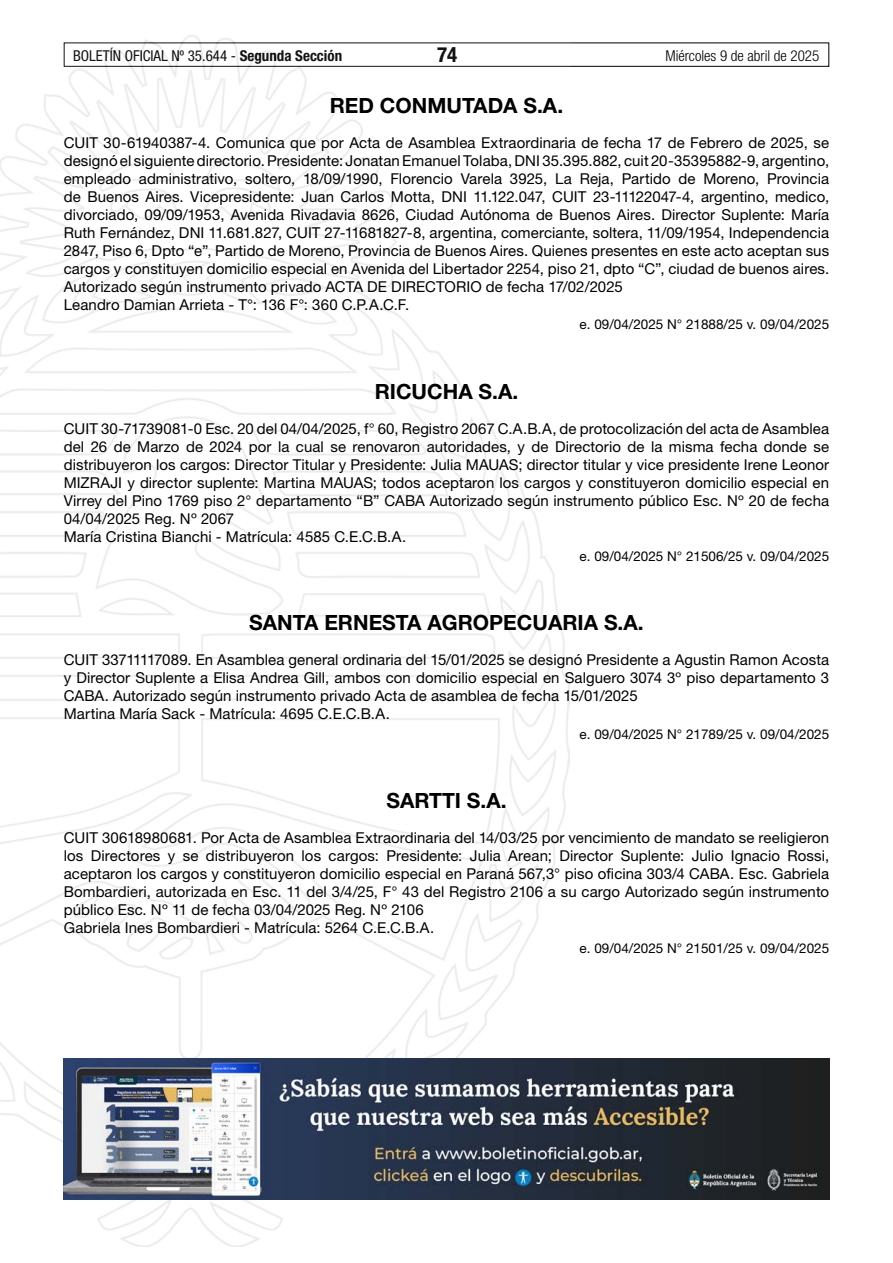
<style>
.page{position:relative;width:893px;height:1263px;background:#fff}
.page>*{position:absolute;margin:0;border:0;box-sizing:border-box;transform-origin:0 0}
.t1{font:700 21px "Helvetica Neue LT Std";color:#000}
.t2{font:700 condensed 21px "Helvetica Neue LT Std";color:#000}
.t3{font:15px/18px "Helvetica Neue LT Std";letter-spacing:.005em;color:#000}
.t4{font:condensed 15px "Helvetica Neue LT Std";color:#000}
.t5{font:300 condensed 15px "Helvetica Neue LT Std";color:#000}
.t6{font:13.5px "Helvetica Neue LT Std";color:#000}
.s1{font-weight:700}
</style>
<div class="page">
<div style="left:64px;top:43px;width:765px;height:24px;border:1px solid #000"></div>
<img style="left:0;top:35px;width:569px;height:1211px">
<img style="left:64px;top:1059px;width:765px;height:140px">
<p class="t4" style="left:73px;top:47px;width:271px">BOLETÍN OFICIAL Nº 35.644 - <span class="s1">Segunda Sección</span></p>
<h1 class="t2" style="left:437px;top:42px;width:22px">74</h1>
<p class="t5" style="left:665px;top:47px;width:155px">Miércoles 9 de abril de 2025</p>
<h1 class="t1" style="left:330px;top:92px;width:235px">RED CONMUTADA S.A.</h1>
<p class="t3" style="left:64px;top:133px;width:767px">CUIT 30-61940387-4. Comunica que por Acta de Asamblea Extraordinaria de fecha 17 de Febrero de 2025, se designó el siguiente directorio. Presidente: Jonatan Emanuel Tolaba, DNI 35.395.882, cuit 20-35395882-9, argentino, empleado administrativo, soltero, 18/09/1990, Florencio Varela 3925, La Reja, Partido de Moreno, Provincia de Buenos Aires. Vicepresidente: Juan Carlos Motta, DNI 11.122.047, CUIT 23-11122047-4, argentino, medico, divorciado, 09/09/1953, Avenida Rivadavia 8626, Ciudad Autónoma de Buenos Aires. Director Suplente: María Ruth Fernández, DNI 11.681.827, CUIT 27-11681827-8, argentina, comerciante, soltera, 11/09/1954, Independencia 2847, Piso 6, Dpto “e”, Partido de Moreno, Provincia de Buenos Aires. Quienes presentes en este acto aceptan sus cargos y constituyen domicilio especial en Avenida del Libertador 2254, piso 21, dpto “C”, ciudad de buenos aires.<br>Autorizado según instrumento privado ACTA DE DIRECTORIO de fecha 17/02/2025<br>Leandro Damian Arrieta - T°: 136 F°: 360 C.P.A.C.F.</p>
<p class="t6" style="left:580px;top:316px;width:251px">e. 09/04/2025 N° 21888/25 v. 09/04/2025</p>
<h1 class="t1" style="left:375px;top:378px;width:145px">RICUCHA S.A.</h1>
<p class="t3" style="left:64px;top:419px;width:767px">CUIT 30-71739081-0 Esc. 20 del 04/04/2025, f° 60, Registro 2067 C.A.B.A, de protocolización del acta de Asamblea del 26 de Marzo de 2024 por la cual se renovaron autoridades, y de Directorio de la misma fecha donde se distribuyeron los cargos: Director Titular y Presidente: Julia MAUAS; director titular y vice presidente Irene Leonor MIZRAJI y director suplente: Martina MAUAS; todos aceptaron los cargos y constituyeron domicilio especial en Virrey del Pino 1769 piso 2° departamento “B” CABA Autorizado según instrumento público Esc. Nº 20 de fecha 04/04/2025 Reg. Nº 2067<br>María Cristina Bianchi - Matrícula: 4585 C.E.C.B.A.</p>
<p class="t6" style="left:580px;top:548px;width:251px">e. 09/04/2025 N° 21506/25 v. 09/04/2025</p>
<h1 class="t1" style="left:249px;top:610px;width:396px">SANTA ERNESTA AGROPECUARIA S.A.</h1>
<p class="t3" style="left:64px;top:651px;width:767px">CUIT 33711117089. En Asamblea general ordinaria del 15/01/2025 se designó Presidente a Agustin Ramon Acosta y Director Suplente a Elisa Andrea Gill, ambos con domicilio especial en Salguero 3074 3º piso departamento 3<br>CABA. Autorizado según instrumento privado Acta de asamblea de fecha 15/01/2025<br>Martina María Sack - Matrícula: 4695 C.E.C.B.A.</p>
<p class="t6" style="left:580px;top:726px;width:251px">e. 09/04/2025 N° 21789/25 v. 09/04/2025</p>
<h1 class="t1" style="left:386px;top:788px;width:122px">SARTTI S.A.</h1>
<p class="t3" style="left:64px;top:829px;width:767px">CUIT 30618980681. Por Acta de Asamblea Extraordinaria del 14/03/25 por vencimiento de mandato se reeligieron los Directores y se distribuyeron los cargos: Presidente: Julia Arean; Director Suplente: Julio Ignacio Rossi, aceptaron los cargos y constituyeron domicilio especial en Paraná 567,3° piso oficina 303/4 CABA. Esc. Gabriela Bombardieri, autorizada en Esc. 11 del 3/4/25, F° 43 del Registro 2106 a su cargo Autorizado según instrumento público Esc. Nº 11 de fecha 03/04/2025 Reg. Nº 2106<br>Gabriela Ines Bombardieri - Matrícula: 5264 C.E.C.B.A.</p>
<p class="t6" style="left:580px;top:940px;width:251px">e. 09/04/2025 N° 21501/25 v. 09/04/2025</p>
</div>
